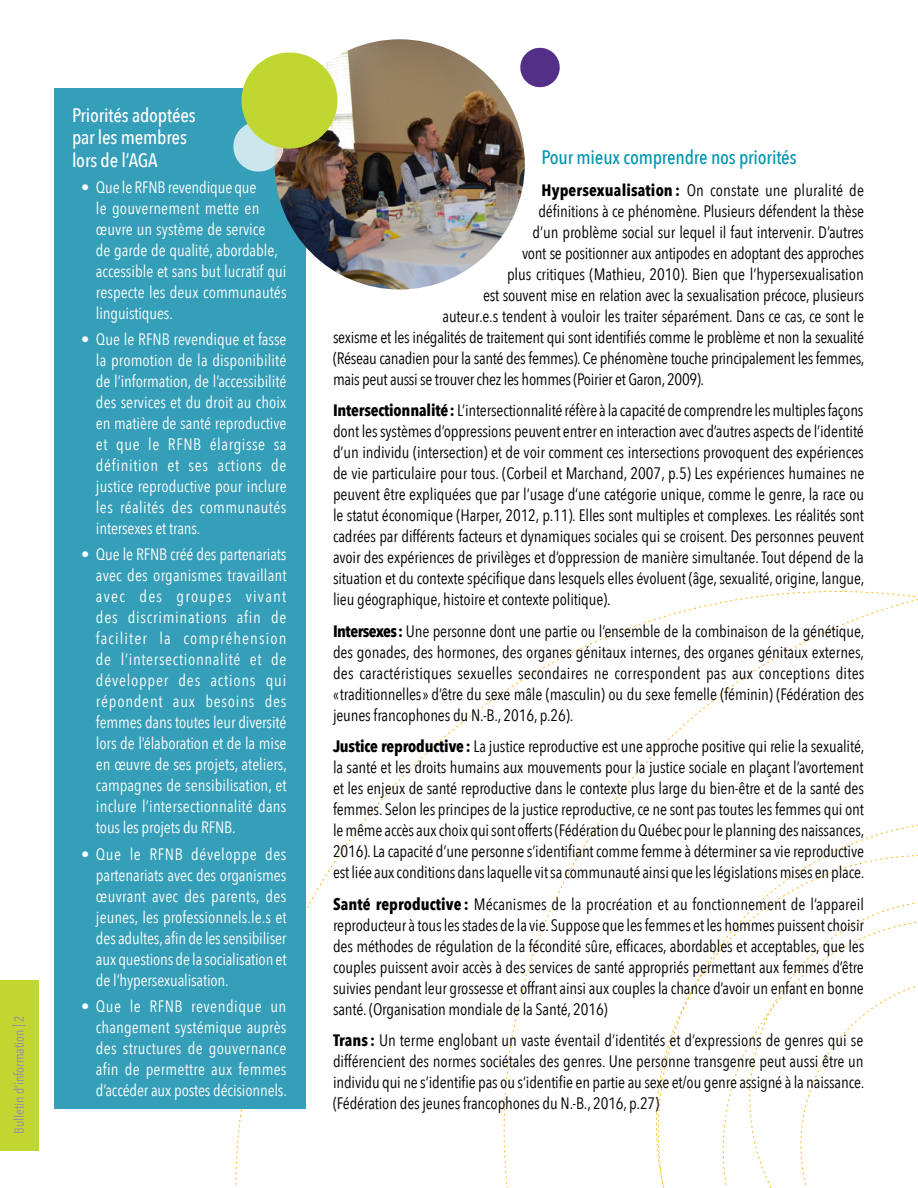
<style>
.page{position:relative;width:918px;height:1188px;background:#fff}
.page>*{position:absolute;margin:0;border:0;box-sizing:border-box;transform-origin:0 0}
.t1{font:500 19.5px/22.5px "Avenir Next Condensed";letter-spacing:-.01em;color:#fff}
.t2{font:500 19.5px "Avenir Next Condensed";letter-spacing:-.01em;color:#0094b0}
.t3{font:16.5px/21px "Avenir Next Condensed";letter-spacing:-.01em;color:#000;text-align:justify}
.t4{font:16.5px/21px "Avenir Next Condensed";letter-spacing:-.005em;color:#fff;text-align:justify}
.t5{font:13.5px "Avenir Next Condensed";color:#9984b6}
.s1{font-weight:700}
</style>
<div class="page">
<svg style="left:235px;top:591px;width:683px;height:597px"></svg>
<div style="left:0;top:980px;width:39px;height:170px;background:#bfd730"></div>
<div style="left:54px;top:88px;width:252px;height:1021px;background:#359eb8"></div>
<svg style="left:520px;top:48px;width:40px;height:39px"></svg>
<img style="left:275px;top:39px;width:250px;height:251px;border-radius:125px">
<svg style="left:233px;top:121px;width:52px;height:51px"></svg>
<div style="left:242px;top:52px;width:96px;height:96px;background:#bfd730;border-radius:50%"></div>
<p class="t5" style="left:7px;top:1134px;width:120px;rotate:-90deg">Bulletin d’information | 2</p>
<p class="t1" style="left:72px;top:103px;width:125px">Priorités adoptées par les membres lors de l’AGA</p>
<p class="t4" style="left:96px;top:176px;width:192px;text-align:left;text-indent:-15px">• Que le RFNB revendique que<br>le gouvernement mette en œuvre un système de service<br>de garde de qualité, abordable, accessible et sans but lucratif qui respecte les deux communautés linguistiques.</p>
<p class="t4" style="left:96px;top:328px;width:192px;text-indent:-15px">• Que le RFNB revendique et fasse la promotion de la disponibilité de l’information, de l’accessibilité des services et du droit au choix en matière de santé reproductive et que le RFNB élargisse sa définition et ses actions de justice reproductive pour inclure les réalités des communautés intersexes et trans.</p>
<p class="t4" style="left:96px;top:543px;width:193px;text-indent:-15px">• Que le RFNB créé des partenariats avec des organismes travaillant avec des groupes vivant des discriminations afin de faciliter la compréhension de l’intersectionnalité et de développer des actions qui répondent aux besoins des femmes dans toutes leur diversité lors de l’élaboration et de la mise en œuvre de ses projets, ateliers, campagnes de sensibilisation, et inclure l’intersectionnalité dans tous les projets du RFNB.</p>
<p class="t4" style="left:96px;top:843px;width:192px;text-indent:-15px">• Que le RFNB développe des partenariats avec des organismes œuvrant avec des parents, des jeunes, les professionnels.le.s et des adultes, afin de les sensibiliser aux questions de la socialisation et de l’hypersexualisation.</p>
<p class="t4" style="left:96px;top:995px;width:192px;text-indent:-15px">• Que le RFNB revendique un changement systémique auprès des structures de gouvernance afin de permettre aux femmes d’accéder aux postes décisionnels.</p>
<p class="t2" style="left:542px;top:146px;width:257px">Pour mieux comprendre nos priorités</p>
<p class="t3" style="left:542px;top:179px;width:324px"><span class="s1">Hypersexualisation :</span> On constate une pluralité de</p>
<p class="t3" style="left:539px;top:200px;width:327px">définitions à ce phénomène. Plusieurs défendent la thèse</p>
<p class="t3" style="left:533px;top:221px;width:333px">d’un problème social sur lequel il faut intervenir. D’autres</p>
<p class="t3" style="left:522px;top:242px;width:344px">vont se positionner aux antipodes en adoptant des approches</p>
<p class="t3" style="left:507px;top:263px;width:358px">plus critiques (Mathieu, 2010). Bien que l’hypersexualisation</p>
<p class="t3" style="left:483px;top:284px;width:383px">est souvent mise en relation avec la sexualisation précoce, plusieurs</p>
<p class="t3" style="left:442px;top:305px;width:423px">auteur.e.s tendent à vouloir les traiter séparément. Dans ce cas, ce sont le</p>
<p class="t3" style="left:333px;top:326px;width:533px">sexisme et les inégalités de traitement qui sont identifiés comme le problème et non la sexualité</p>
<p class="t3" style="left:333px;top:347px;width:533px">(Réseau canadien pour la santé des femmes). Ce phénomène touche principalement les femmes,</p>
<p class="t3" style="left:333px;top:368px;width:373px">mais peut aussi se trouver chez les hommes (Poirier et Garon, 2009).</p>
<p class="t3" style="left:333px;top:399px;width:533px"><span class="s1">Intersectionnalité:</span> L’intersectionnalité réfère à la capacité de comprendre les multiples façons dont les systèmes d’oppressions peuvent entrer en interaction avec d’autres aspects de l’identité d’un individu (intersection) et de voir comment ces intersections provoquent des expériences de vie particulaire pour tous. (Corbeil et Marchand, 2007, p.5) Les expériences humaines ne peuvent être expliquées que par l’usage d’une catégorie unique, comme le genre, la race ou le statut économique (Harper, 2012, p.11). Elles sont multiples et complexes. Les réalités sont cadrées par différents facteurs et dynamiques sociales qui se croisent. Des personnes peuvent avoir des expériences de privilèges et d’oppression de manière simultanée. Tout dépend de la situation et du contexte spécifique dans lesquels elles évoluent (âge, sexualité, origine, langue, lieu géographique, histoire et contexte politique).</p>
<p class="t3" style="left:333px;top:620px;width:533px"><span class="s1">Intersexes:</span> Une personne dont une partie ou l’ensemble de la combinaison de la génétique, des gonades, des hormones, des organes génitaux internes, des organes génitaux externes, des caractéristiques sexuelles secondaires ne correspondent pas aux conceptions dites «traditionnelles» d’être du sexe mâle (masculin) ou du sexe femelle (féminin) (Fédération des jeunes francophones du N.-B., 2016, p.26).</p>
<p class="t3" style="left:333px;top:735px;width:533px"><span class="s1">Justice reproductive:</span> La justice reproductive est une approche positive qui relie la sexualité, la santé et les droits humains aux mouvements pour la justice sociale en plaçant l’avortement et les enjeux de santé reproductive dans le contexte plus large du bien-être et de la santé des femmes. Selon les principes de la justice reproductive, ce ne sont pas toutes les femmes qui ont le même accès aux choix qui sont offerts (Fédération du Québec pour le planning des naissances, 2016). La capacité d’une personne s’identifiant comme femme à déterminer sa vie reproductive est liée aux conditions dans laquelle vit sa communauté ainsi que les législations mises en place.</p>
<p class="t3" style="left:333px;top:893px;width:533px"><span class="s1">Santé reproductive :</span> Mécanismes de la procréation et au fonctionnement de l’appareil reproducteur à tous les stades de la vie. Suppose que les femmes et les hommes puissent choisir des méthodes de régulation de la fécondité sûre, efficaces, abordables et acceptables, que les couples puissent avoir accès à des services de santé appropriés permettant aux femmes d’être suivies pendant leur grossesse et offrant ainsi aux couples la chance d’avoir un enfant en bonne santé. (Organisation mondiale de la Santé, 2016)</p>
<p class="t3" style="left:333px;top:1029px;width:533px"><span class="s1">Trans :</span> Un terme englobant un vaste éventail d’identités et d’expressions de genres qui se différencient des normes sociétales des genres. Une personne transgenre peut aussi être un individu qui ne s’identifie pas ou s’identifie en partie au sexe et/ou genre assigné à la naissance. (Fédération des jeunes francophones du N.-B., 2016, p.27)</p>
</div>
